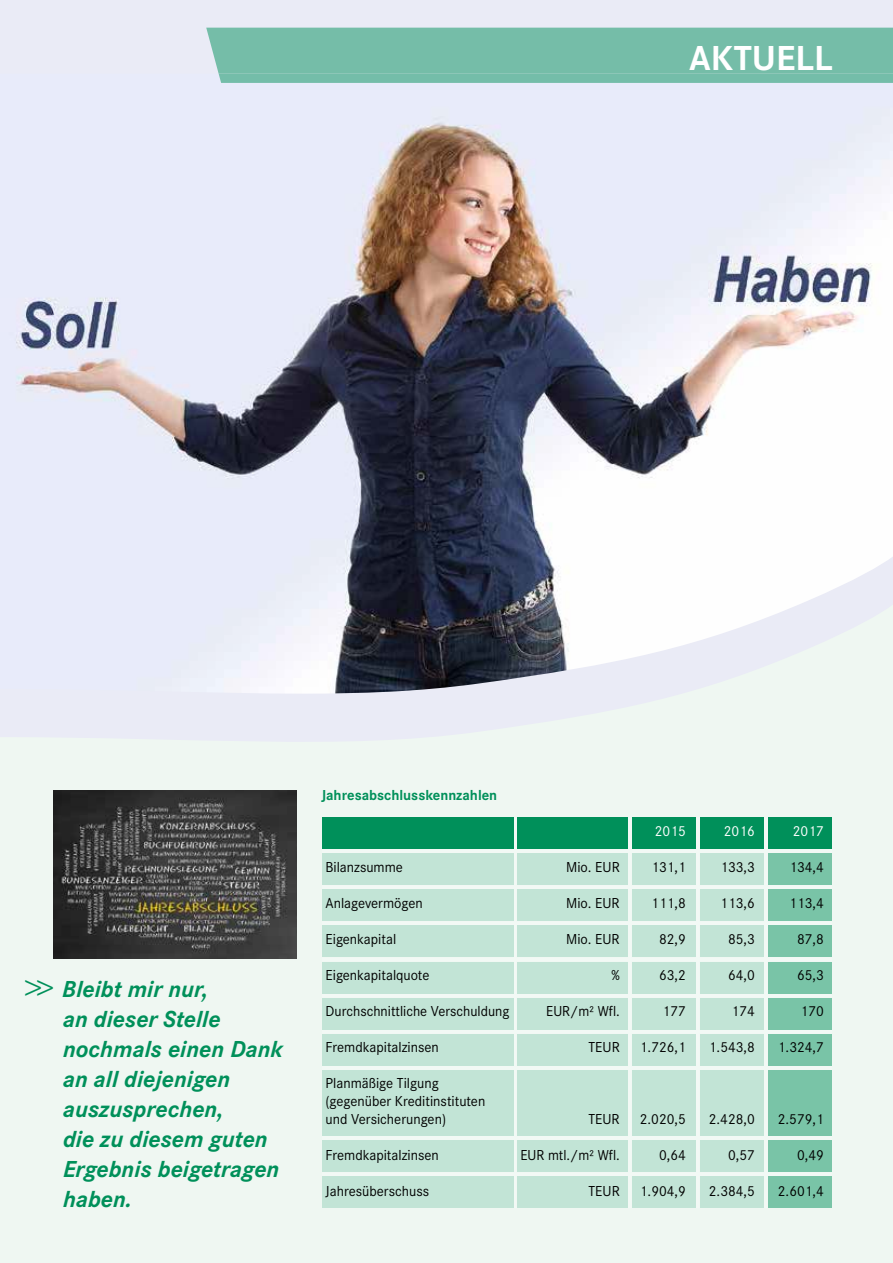
<style>
.page{position:relative;width:893px;height:1263px;background:#fff}
.page>*{position:absolute;margin:0;border:0;box-sizing:border-box;transform-origin:0 0}
.t1{font:700 36px "Corporate S";color:#fff}
.t2{font:italic 700 24px/30px "Corporate S";color:#00905a}
.t3{font:15px/18px "Corporate S";color:#000}
.t4{font:15px "Corporate S";color:#000;scale:.96 1}
.t5{font:700 15px "Corporate S";color:#00905a}
.t6{font:15px "Corporate S";color:#000;scale:.95 1}
.t7{font:15px "Corporate S";color:#fff}
.s1{font-weight:300;font-style:normal;font-size:36px}
</style>
<div class="page">
<div style="left:0;top:587px;width:893px;height:676px;background:#eff7f2"></div>
<svg style="left:0;top:702px;width:646px;height:257px"></svg>
<svg style="left:322px;top:817px;width:510px;height:391px"></svg>
<div style="left:517px;top:817px;width:110px;height:32px;background:#00905a"></div>
<div style="left:517px;top:853px;width:110px;height:32px;background:#c2e4d6"></div>
<div style="left:517px;top:889px;width:110px;height:32px;background:#c2e4d6"></div>
<div style="left:517px;top:925px;width:110px;height:32px;background:#c2e4d6"></div>
<div style="left:517px;top:961px;width:110px;height:32px;background:#c2e4d6"></div>
<div style="left:517px;top:998px;width:110px;height:32px;background:#c2e4d6"></div>
<div style="left:517px;top:1034px;width:110px;height:32px;background:#c2e4d6"></div>
<div style="left:517px;top:1070px;width:110px;height:66px;background:#c2e4d6"></div>
<div style="left:517px;top:1140px;width:110px;height:32px;background:#c2e4d6"></div>
<div style="left:517px;top:1176px;width:110px;height:32px;background:#c2e4d6"></div>
<div style="left:632px;top:817px;width:63px;height:32px;background:#00905a"></div>
<div style="left:632px;top:853px;width:63px;height:32px;background:#c2e4d6"></div>
<div style="left:632px;top:889px;width:63px;height:32px;background:#c2e4d6"></div>
<div style="left:632px;top:925px;width:63px;height:32px;background:#c2e4d6"></div>
<div style="left:632px;top:961px;width:63px;height:32px;background:#c2e4d6"></div>
<div style="left:632px;top:998px;width:63px;height:32px;background:#c2e4d6"></div>
<div style="left:632px;top:1034px;width:63px;height:32px;background:#c2e4d6"></div>
<div style="left:632px;top:1070px;width:63px;height:66px;background:#c2e4d6"></div>
<div style="left:632px;top:1140px;width:63px;height:32px;background:#c2e4d6"></div>
<div style="left:632px;top:1176px;width:63px;height:32px;background:#c2e4d6"></div>
<div style="left:700px;top:817px;width:64px;height:32px;background:#00905a"></div>
<div style="left:700px;top:853px;width:64px;height:32px;background:#c2e4d6"></div>
<div style="left:700px;top:889px;width:64px;height:32px;background:#c2e4d6"></div>
<div style="left:700px;top:925px;width:64px;height:32px;background:#c2e4d6"></div>
<div style="left:700px;top:961px;width:64px;height:32px;background:#c2e4d6"></div>
<div style="left:700px;top:998px;width:64px;height:32px;background:#c2e4d6"></div>
<div style="left:700px;top:1034px;width:64px;height:32px;background:#c2e4d6"></div>
<div style="left:700px;top:1070px;width:64px;height:66px;background:#c2e4d6"></div>
<div style="left:700px;top:1140px;width:64px;height:32px;background:#c2e4d6"></div>
<div style="left:700px;top:1176px;width:64px;height:32px;background:#c2e4d6"></div>
<div style="left:768px;top:817px;width:64px;height:32px;background:#00905a"></div>
<div style="left:768px;top:853px;width:64px;height:32px;background:#79c4a7"></div>
<div style="left:768px;top:889px;width:64px;height:32px;background:#79c4a7"></div>
<div style="left:768px;top:925px;width:64px;height:32px;background:#79c4a7"></div>
<div style="left:768px;top:961px;width:64px;height:32px;background:#79c4a7"></div>
<div style="left:768px;top:998px;width:64px;height:32px;background:#79c4a7"></div>
<div style="left:768px;top:1034px;width:64px;height:32px;background:#79c4a7"></div>
<div style="left:768px;top:1070px;width:64px;height:66px;background:#79c4a7"></div>
<div style="left:768px;top:1140px;width:64px;height:32px;background:#79c4a7"></div>
<div style="left:768px;top:1176px;width:64px;height:32px;background:#79c4a7"></div>
<div style="left:322px;top:817px;width:191px;height:32px;background:#00905a"></div>
<div style="left:322px;top:853px;width:191px;height:32px;background:#c2e4d6"></div>
<div style="left:322px;top:889px;width:191px;height:32px;background:#c2e4d6"></div>
<div style="left:322px;top:925px;width:191px;height:32px;background:#c2e4d6"></div>
<div style="left:322px;top:961px;width:191px;height:32px;background:#c2e4d6"></div>
<div style="left:322px;top:998px;width:191px;height:32px;background:#c2e4d6"></div>
<div style="left:322px;top:1034px;width:191px;height:32px;background:#c2e4d6"></div>
<div style="left:322px;top:1070px;width:191px;height:66px;background:#c2e4d6"></div>
<div style="left:322px;top:1140px;width:191px;height:32px;background:#c2e4d6"></div>
<div style="left:322px;top:1176px;width:191px;height:32px;background:#c2e4d6"></div>
<div style="left:0;top:0;width:893px;height:702px;background:#eaebf6"></div>
<img style="left:0;top:74px;width:893px;height:620px">
<div style="left:206px;top:28px;width:687px;height:46px;background:#75bda8"></div>
<img style="left:219px;top:74px;width:674px;height:9px">
<img style="left:54px;top:791px;width:242px;height:168px">
<h1 class="t1" style="left:689px;top:38px;width:145px">AKTUELL</h1>
<h2 class="t2" style="left:63px;top:974px;width:221px;text-indent:-39px"><span class="s1">&gt;&gt;</span> Bleibt mir nur,<br>an dieser Stelle nochmals einen Dank an all die jenigen auszu sprechen,<br>die zu diesem guten<br>Ergebnis beige tragen haben.</h2>
<p class="t5" style="left:321px;top:787px;width:177px">Jahresabschlusskennzahlen</p>
<p class="t7" style="left:655px;top:821px;width:33px">2015</p>
<p class="t7" style="left:724px;top:821px;width:33px">2016</p>
<p class="t7" style="left:793px;top:821px;width:33px">2017</p>
<p class="t3" style="left:326px;top:858px;width:79px">Bilanzsumme</p>
<p class="t3" style="left:566px;top:858px;width:55px">Mio. EUR</p>
<p class="t3" style="left:651px;top:858px;width:36px">131,1</p>
<p class="t3" style="left:720px;top:858px;width:36px">133,3</p>
<p class="t3" style="left:789px;top:858px;width:36px">134,4</p>
<p class="t3" style="left:326px;top:894px;width:99px">Anlagevermögen</p>
<p class="t3" style="left:566px;top:894px;width:55px">Mio. EUR</p>
<p class="t3" style="left:651px;top:894px;width:36px">111,8</p>
<p class="t3" style="left:720px;top:894px;width:36px">113,6</p>
<p class="t3" style="left:789px;top:894px;width:36px">113,4</p>
<p class="t3" style="left:325px;top:930px;width:72px">Eigenkapital</p>
<p class="t3" style="left:566px;top:930px;width:55px">Mio. EUR</p>
<p class="t3" style="left:659px;top:930px;width:28px">82,9</p>
<p class="t3" style="left:728px;top:930px;width:28px">85,3</p>
<p class="t3" style="left:797px;top:930px;width:28px">87,8</p>
<p class="t3" style="left:325px;top:966px;width:105px">Eigenkapitalquote</p>
<p class="t3" style="left:611px;top:966px;width:10px">%</p>
<p class="t3" style="left:659px;top:966px;width:28px">63,2</p>
<p class="t3" style="left:728px;top:966px;width:28px">64,0</p>
<p class="t3" style="left:797px;top:966px;width:28px">65,3</p>
<p class="t4" style="left:326px;top:1001px;width:193px">Durchschnittliche Verschuldung</p>
<p class="t6" style="left:546px;top:1001px;width:79px">EUR/m² Wfl.</p>
<p class="t3" style="left:663px;top:1002px;width:25px">177</p>
<p class="t3" style="left:732px;top:1002px;width:25px">174</p>
<p class="t3" style="left:801px;top:1002px;width:25px">170</p>
<p class="t3" style="left:326px;top:1038px;width:115px">Fremdkapitalzinsen</p>
<p class="t3" style="left:588px;top:1038px;width:33px">TEUR</p>
<p class="t3" style="left:640px;top:1038px;width:47px">1.726,1</p>
<p class="t3" style="left:709px;top:1038px;width:47px">1.543,8</p>
<p class="t3" style="left:778px;top:1038px;width:47px">1.324,7</p>
<p class="t3" style="left:326px;top:1074px;width:161px">Planmäßige Tilgung (gegenüber Kreditinstituten und Versicherungen)</p>
<p class="t3" style="left:588px;top:1110px;width:33px">TEUR</p>
<p class="t3" style="left:640px;top:1110px;width:47px">2.020,5</p>
<p class="t3" style="left:709px;top:1110px;width:47px">2.428,0</p>
<p class="t3" style="left:778px;top:1110px;width:47px">2.579,1</p>
<p class="t3" style="left:326px;top:1146px;width:115px">Fremdkapitalzinsen</p>
<p class="t6" style="left:520px;top:1145px;width:106px">EUR mtl./m² Wfl.</p>
<p class="t3" style="left:659px;top:1146px;width:28px">0,64</p>
<p class="t3" style="left:728px;top:1146px;width:28px">0,57</p>
<p class="t3" style="left:797px;top:1146px;width:28px">0,49</p>
<p class="t3" style="left:326px;top:1182px;width:105px">Jahresüberschuss</p>
<p class="t3" style="left:589px;top:1182px;width:33px">TEUR</p>
<p class="t3" style="left:640px;top:1182px;width:47px">1.904,9</p>
<p class="t3" style="left:709px;top:1182px;width:47px">2.384,5</p>
<p class="t3" style="left:778px;top:1182px;width:47px">2.601,4</p>
</div>
